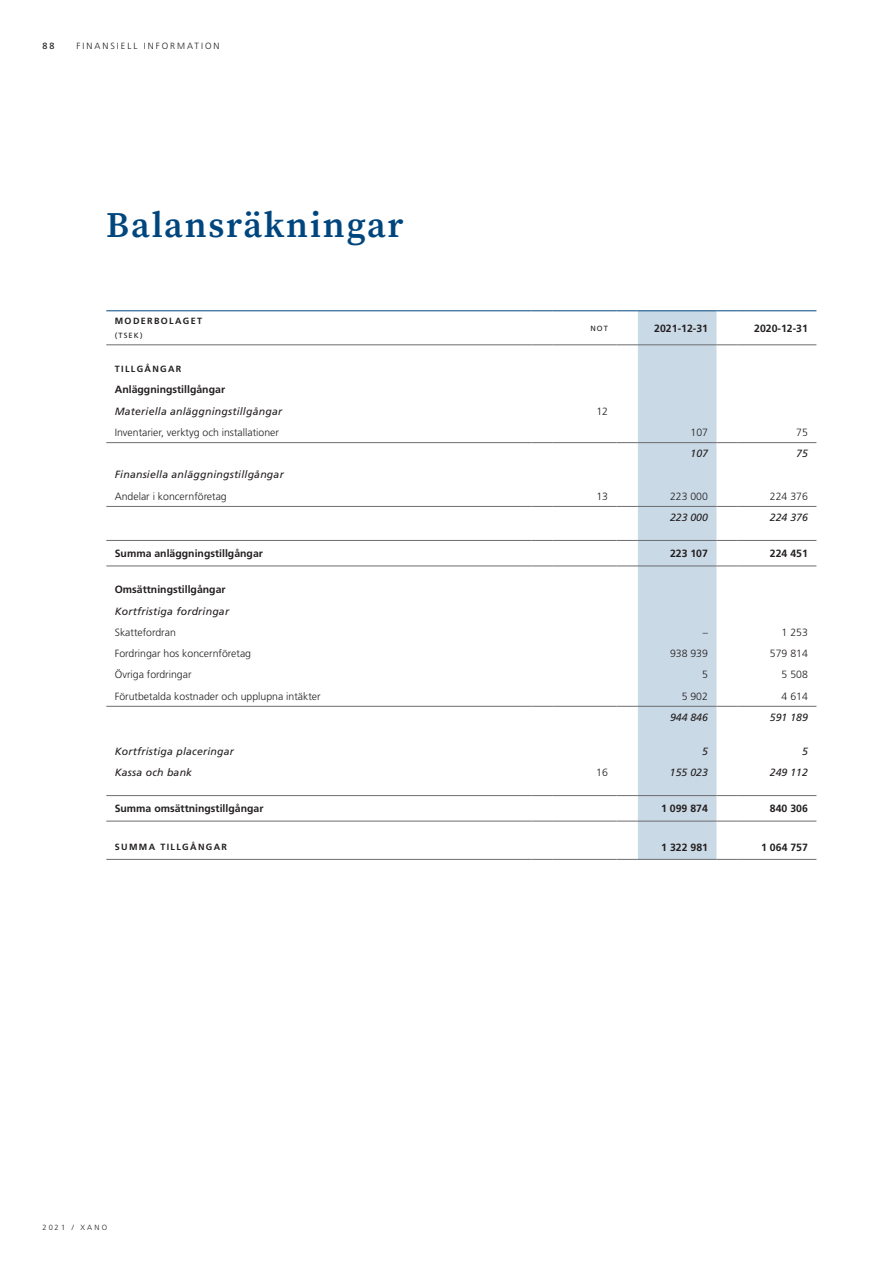
<style>
.page{position:relative;width:893px;height:1263px;background:#fff}
.page>*{position:absolute;margin:0;border:0;box-sizing:border-box;transform-origin:0 0}
.Rubrik_12__center{font:600 36px "Source Serif Pro";letter-spacing:.05em;color:#00467e}
.Text_6_5{font:300 10.5px "Frutiger";color:#231f20}
.Text_6_5-2{font:italic 10.5px "Frutiger";letter-spacing:.02em;color:#231f20}
.Text_6_5-3{font:700 10.5px "Frutiger";color:#231f20}
.Text_5_8__före_1{font:700 10.5px "Frutiger";color:#231f20}
.RUBRIK_6__spärra{font:700 9px "Frutiger";letter-spacing:.15em;color:#231f20}
.t1{font:300 9px "Frutiger";letter-spacing:.22em;color:#231f20}
.t2{font:9px "Frutiger";color:#231f20}
.t3{font:300 7.5px "Frutiger";letter-spacing:.3em;color:#231f20}
.MELLANRUBRIK{font:7.5px "Frutiger";color:#231f20}
.Text_5_8__före_1-2{font:7.5px "Frutiger";color:#231f20}
</style>
<div class="page">
<hr style="left:106px;top:345px;width:425px;height:1px;background:#6c6d70">
<svg style="left:531px;top:345px;width:22px;height:1px"></svg>
<hr style="left:553px;top:345px;width:64px;height:1px;background:#6c6d70">
<hr style="left:738px;top:345px;width:78px;height:1px;background:#6c6d70">
<hr style="left:106px;top:442px;width:425px;height:1px;background:#6c6d70">
<svg style="left:531px;top:442px;width:22px;height:1px"></svg>
<hr style="left:553px;top:442px;width:64px;height:1px;background:#6c6d70">
<hr style="left:738px;top:442px;width:78px;height:1px;background:#6c6d70">
<hr style="left:106px;top:506px;width:425px;height:1px;background:#6c6d70">
<svg style="left:531px;top:506px;width:22px;height:1px"></svg>
<hr style="left:553px;top:506px;width:64px;height:1px;background:#6c6d70">
<hr style="left:738px;top:506px;width:78px;height:1px;background:#6c6d70">
<hr style="left:106px;top:540px;width:425px;height:1px;background:#6c6d70">
<svg style="left:531px;top:540px;width:22px;height:1px"></svg>
<hr style="left:553px;top:540px;width:64px;height:1px;background:#6c6d70">
<hr style="left:738px;top:540px;width:78px;height:1px;background:#6c6d70">
<hr style="left:106px;top:566px;width:425px;height:1px;background:#6c6d70">
<svg style="left:531px;top:566px;width:22px;height:1px"></svg>
<hr style="left:553px;top:566px;width:64px;height:1px;background:#6c6d70">
<hr style="left:738px;top:566px;width:78px;height:1px;background:#6c6d70">
<hr style="left:106px;top:706px;width:425px;height:1px;background:#6c6d70">
<svg style="left:531px;top:706px;width:22px;height:1px"></svg>
<hr style="left:553px;top:706px;width:64px;height:1px;background:#6c6d70">
<hr style="left:738px;top:706px;width:78px;height:1px;background:#6c6d70">
<hr style="left:106px;top:795px;width:425px;height:1px;background:#6c6d70">
<svg style="left:531px;top:795px;width:22px;height:1px"></svg>
<hr style="left:553px;top:795px;width:64px;height:1px;background:#6c6d70">
<hr style="left:738px;top:795px;width:78px;height:1px;background:#6c6d70">
<hr style="left:106px;top:821px;width:425px;height:1px;background:#6c6d70">
<svg style="left:531px;top:821px;width:22px;height:1px"></svg>
<hr style="left:553px;top:821px;width:64px;height:1px;background:#6c6d70">
<hr style="left:738px;top:821px;width:78px;height:1px;background:#6c6d70">
<hr style="left:106px;top:859px;width:425px;height:1px;background:#6c6d70">
<svg style="left:531px;top:859px;width:22px;height:1px"></svg>
<hr style="left:553px;top:859px;width:64px;height:1px;background:#6c6d70">
<hr style="left:738px;top:859px;width:78px;height:1px;background:#6c6d70">
<hr style="left:106px;top:310px;width:425px;height:1px;background:#00467e">
<svg style="left:531px;top:310px;width:22px;height:1px"></svg>
<hr style="left:553px;top:310px;width:64px;height:1px;background:#00467e">
<svg style="left:617px;top:310px;width:121px;height:550px"></svg>
<hr style="left:738px;top:310px;width:78px;height:1px;background:#00467e">
<p class="t2" style="left:43px;top:41px;width:13px">88</p>
<p class="t1" style="left:77px;top:41px;width:144px">FINANSIELL INFORMATION</p>
<p class="Rubrik_12__center" style="left:106px;top:201px;width:299px">Balansräkningar</p>
<p class="RUBRIK_6__spärra" style="left:115px;top:316px;width:89px">MODERBOLAGET</p>
<p class="MELLANRUBRIK" style="left:115px;top:331px;width:29px">(TSEK)</p>
<p class="Text_5_8__före_1-2" style="left:590px;top:324px;width:19px">NOT</p>
<p class="Text_5_8__före_1" style="left:654px;top:322px;width:55px">2021-12-31</p>
<p class="Text_5_8__före_1" style="left:754px;top:322px;width:55px">2020-12-31</p>
<p class="RUBRIK_6__spärra" style="left:115px;top:363px;width:68px">TILLGÅNGAR</p>
<p class="Text_6_5-3" style="left:115px;top:384px;width:112px">Anläggningstillgångar</p>
<p class="Text_6_5-2" style="left:115px;top:405px;width:169px">Materiella anläggningstillgångar</p>
<p class="Text_6_5" style="left:596px;top:405px;width:13px">12</p>
<p class="Text_6_5" style="left:115px;top:426px;width:166px">Inventarier, verktyg och installationer</p>
<p class="Text_6_5" style="left:690px;top:426px;width:19px">107</p>
<p class="Text_6_5" style="left:796px;top:426px;width:13px">75</p>
<p class="Text_6_5-2" style="left:690px;top:447px;width:19px">107</p>
<p class="Text_6_5-2" style="left:796px;top:447px;width:13px">75</p>
<p class="Text_6_5-2" style="left:115px;top:469px;width:170px">Finansiella anläggningstillgångar</p>
<p class="Text_6_5" style="left:115px;top:490px;width:114px">Andelar i koncernföretag</p>
<p class="Text_6_5" style="left:596px;top:490px;width:13px">13</p>
<p class="Text_6_5" style="left:670px;top:490px;width:39px">223 000</p>
<p class="Text_6_5" style="left:770px;top:490px;width:39px">224 376</p>
<p class="Text_6_5-2" style="left:670px;top:511px;width:39px">223 000</p>
<p class="Text_6_5-2" style="left:770px;top:511px;width:39px">224 376</p>
<p class="Text_6_5-3" style="left:115px;top:547px;width:150px">Summa anläggningstillgångar</p>
<p class="Text_6_5-3" style="left:670px;top:547px;width:39px">223 107</p>
<p class="Text_6_5-3" style="left:770px;top:547px;width:39px">224 451</p>
<p class="Text_6_5-3" style="left:115px;top:583px;width:112px">Omsättningstillgångar</p>
<p class="Text_6_5-2" style="left:115px;top:605px;width:116px">Kortfristiga fordringar</p>
<p class="Text_6_5" style="left:115px;top:626px;width:63px">Skattefordran</p>
<p class="Text_6_5" style="left:703px;top:626px;width:7px">–</p>
<p class="Text_6_5" style="left:782px;top:626px;width:28px">1 253</p>
<p class="Text_6_5" style="left:115px;top:647px;width:138px">Fordringar hos koncernföretag</p>
<p class="Text_6_5" style="left:670px;top:647px;width:39px">938 939</p>
<p class="Text_6_5" style="left:770px;top:647px;width:39px">579 814</p>
<p class="Text_6_5" style="left:115px;top:669px;width:78px">Övriga fordringar</p>
<p class="Text_6_5" style="left:702px;top:669px;width:7px">5</p>
<p class="Text_6_5" style="left:782px;top:669px;width:28px">5 508</p>
<p class="Text_6_5" style="left:115px;top:690px;width:207px">Förutbetalda kostnader och upplupna intäkter</p>
<p class="Text_6_5" style="left:682px;top:690px;width:28px">5 902</p>
<p class="Text_6_5" style="left:782px;top:690px;width:28px">4 614</p>
<p class="Text_6_5-2" style="left:670px;top:711px;width:39px">944 846</p>
<p class="Text_6_5-2" style="left:770px;top:711px;width:39px">591 189</p>
<p class="Text_6_5-2" style="left:115px;top:745px;width:121px">Kortfristiga placeringar</p>
<p class="Text_6_5-2" style="left:702px;top:745px;width:7px">5</p>
<p class="Text_6_5-2" style="left:802px;top:745px;width:7px">5</p>
<p class="Text_6_5-2" style="left:115px;top:766px;width:79px">Kassa och bank</p>
<p class="Text_6_5" style="left:596px;top:767px;width:13px">16</p>
<p class="Text_6_5-2" style="left:670px;top:766px;width:39px">155 023</p>
<p class="Text_6_5-2" style="left:770px;top:766px;width:39px">249 112</p>
<p class="Text_6_5-3" style="left:115px;top:802px;width:150px">Summa omsättningstillgångar</p>
<p class="Text_6_5-3" style="left:661px;top:802px;width:48px">1 099 874</p>
<p class="Text_6_5-3" style="left:770px;top:802px;width:39px">840 306</p>
<p class="RUBRIK_6__spärra" style="left:115px;top:841px;width:114px">SUMMA TILLGÅNGAR</p>
<p class="Text_6_5-3" style="left:661px;top:841px;width:48px">1 322 981</p>
<p class="Text_6_5-3" style="left:761px;top:841px;width:48px">1 064 757</p>
<p class="t3" style="left:43px;top:1223px;width:66px">2021 / XANO</p>
</div>
